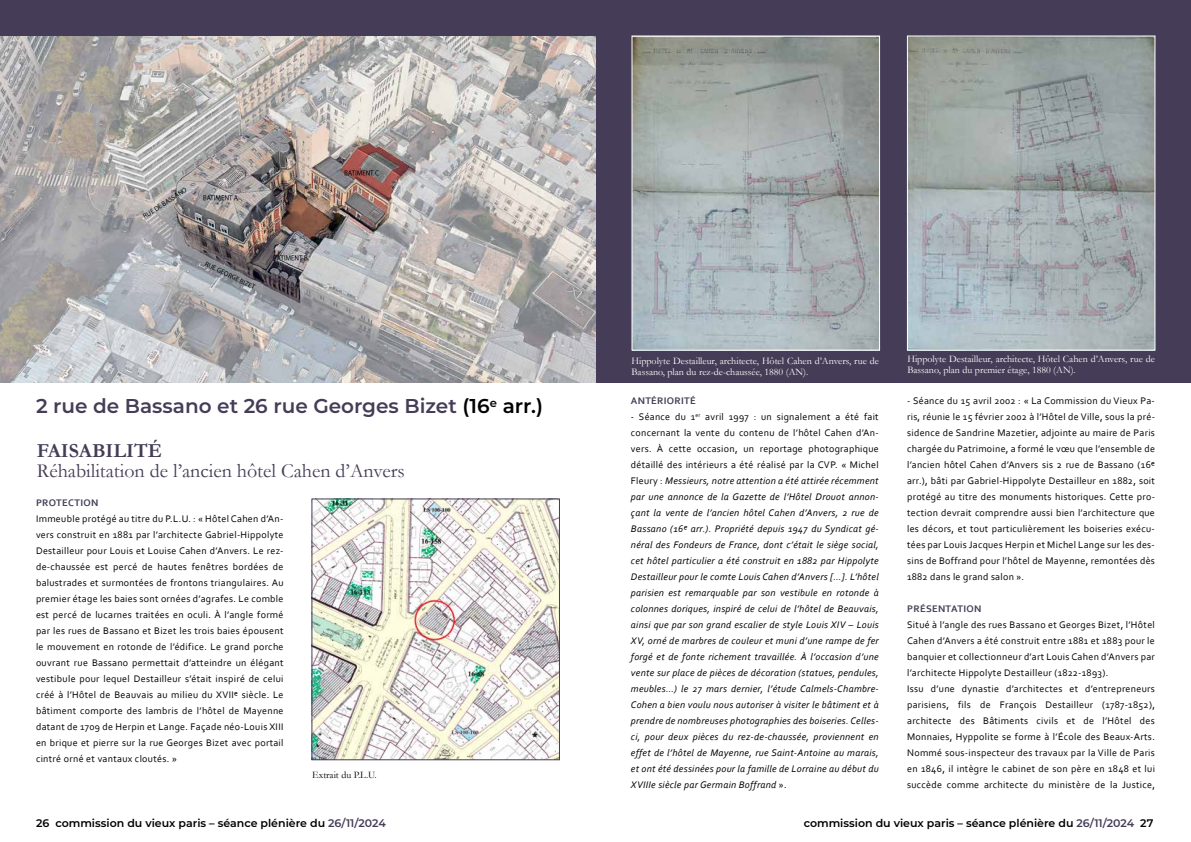
<style>
.page{position:relative;width:1191px;height:842px;background:#fff}
.page>*{position:absolute;margin:0;border:0;box-sizing:border-box;transform-origin:0 0}
.t1{font:20px "Garamond";color:#453d57}
.t2{font:600 20px "Montserrat";color:#453d57}
.t3{font:700 20px "Garamond";color:#453d57}
.t4{font:600 11px "Montserrat";color:#000}
.t5{font:10px/16px "Corbel";letter-spacing:.03em;color:#000;text-align:justify}
.t6{font:italic 10px/16px "Corbel";letter-spacing:.025em;color:#000;text-align:justify}
.t7{font:10px/11px "Garamond";color:#fff}
.t8{font:700 10px "Corbel";letter-spacing:.03em;color:#453d57}
.t9{font:10px "Garamond";color:#000}
.s1{color:#000}
.s2{font-style:normal}
.s3{color:#453d57}
</style>
<div class="page">
<div style="left:595px;top:0;width:596px;height:383px;background:#453d57"></div>
<div style="left:0;top:0;width:595px;height:383px;background:#453d57"></div>
<img style="left:633px;top:38px;width:245px;height:311px">
<div style="left:631px;top:36px;width:249px;height:315px;border:1px solid #fff"></div>
<img style="left:909px;top:38px;width:244px;height:311px">
<div style="left:907px;top:36px;width:248px;height:315px;border:1px solid #fff"></div>
<img style="left:313px;top:500px;width:245px;height:258px">
<div style="left:311px;top:498px;width:249px;height:262px;border:1px solid #453d57"></div>
<img style="left:0;top:36px;width:595px;height:347px">
<h1 class="t2" style="left:36px;top:392px;width:508px">2 rue de Bassano et 26 rue Georges Bizet <span class="s1">(16</span><sup>e</sup> <span class="s1">arr.)</span></h1>
<h1 class="t3" style="left:37px;top:437px;width:127px">FAISABILITÉ</h1>
<h1 class="t1" style="left:37px;top:457px;width:369px">Réhabilitation de l’ancien hôtel Cahen d’Anvers</h1>
<p class="t8" style="left:36px;top:497px;width:64px">PROTECTION</p>
<p class="t5" style="left:36px;top:511px;width:249px">Immeuble protégé au titre du P.L.U. : « Hôtel Cahen d’An&shy;vers construit en 1881 par l’architecte Gabriel-Hippolyte Destailleur pour Louis et Louise Cahen d’Anvers. Le rez&shy;de-chaussée est percé de hautes fenêtres bordées de balustrades et surmontées de frontons triangulaires. Au premier étage les baies sont ornées d’agrafes. Le comble est percé de lucarnes traitées en oculi. À l’angle formé par les rues de Bassano et Bizet les trois baies épousent le mouvement en rotonde de l’édifice. Le grand porche ouvrant rue Bassano permettait d’atteindre un élégant vestibule pour lequel Destailleur s’était inspiré de celui créé à l’Hôtel de Beauvais au milieu du XVIIe siècle. Le bâtiment comporte des lambris de l’hôtel de Mayenne datant de 1709 de Herpin et Lange. Façade néo-Louis XIII en brique et pierre sur la rue Georges Bizet avec portail cintré orné et vantaux cloutés. »</p>
<p class="t9" style="left:312px;top:768px;width:66px">Extrait du P.L.U.</p>
<p class="t7" style="left:631px;top:355px;width:249px">Hippolyte Destailleur, architecte, Hôtel Cahen d’Anvers, rue de<br>Bassano, plan du rez-de-chaussée, 1880 (AN).</p>
<p class="t7" style="left:907px;top:353px;width:249px">Hippolyte Destailleur, architecte, Hôtel Cahen d’Anvers, rue de<br>Bassano, plan du premier étage, 1880 (AN).</p>
<p class="t8" style="left:631px;top:395px;width:66px">ANTÉRIORITÉ</p>
<p class="t6" style="left:631px;top:409px;width:249px"><span class="s2">- Séance du 1</span><sup>er</sup> <span class="s2">avril 1997 : un signalement a été fait concernant la vente du contenu de l’hôtel Cahen d’An&shy;vers. À cette occasion, un reportage photographique détaillé des intérieurs a été réalisé par la CVP. « Michel Fleury :</span> Messieurs, notre attention a été attirée récemment par une annonce de la Gazette de l’Hôtel Drouot annon&shy;çant la vente de l’ancien hôtel Cahen d’Anvers, 2 rue de Bassano (16e arr.). Propriété depuis 1947 du Syndicat gé&shy;néral des Fondeurs de France, dont c’était le siège social, cet hôtel particulier a été construit en 1882 par Hippolyte Destailleur pour le comte Louis Cahen d’Anvers […]. L’hôtel parisien est remarquable par son vestibule en rotonde à colonnes doriques, inspiré de celui de l’hôtel de Beauvais, ainsi que par son grand escalier de style Louis XIV – Louis XV, orné de marbres de couleur et muni d’une rampe de fer forgé et de fonte richement travaillée. À l’occasion d’une vente sur place de pièces de décoration (statues, pendules, meubles…) le 27 mars dernier, l’étude Calmels-Chambre-Cohen a bien voulu nous autoriser à visiter le bâtiment et à prendre de nombreuses photographies des boiseries. Celles&shy;ci, pour deux pièces du rez-de-chaussée, proviennent en effet de l’hôtel de Mayenne, rue Saint-Antoine au marais, et ont été dessinées pour la famille de Lorraine au début du XVIIIe siècle par Germain Boffrand <span class="s2">».</span></p>
<p class="t5" style="left:907px;top:393px;width:249px">- Séance du 15 avril 2002 : « La Commission du Vieux Pa&shy;ris, réunie le 15 février 2002 à l’Hôtel de Ville, sous la pré&shy;sidence de Sandrine Mazetier, adjointe au maire de Paris chargée du Patrimoine, a formé le vœu que l’ensemble de l’ancien hôtel Cahen d’Anvers sis 2 rue de Bassano (16e arr.), bâti par Gabriel-Hippolyte Destailleur en 1882, soit protégé au titre des monuments historiques. Cette pro&shy;tection devrait comprendre aussi bien l’architecture que les décors, et tout particulièrement les boiseries exécu&shy;tées par Louis Jacques Herpin et Michel Lange sur les des&shy;sins de Boffrand pour l’hôtel de Mayenne, remontées dès 1882 dans le grand salon ».</p>
<p class="t8" style="left:907px;top:603px;width:76px">PRÉSENTATION</p>
<p class="t5" style="left:907px;top:617px;width:249px;text-align:left">Situé à l’angle des rues Bassano et Georges Bizet, l’Hôtel Cahen d’Anvers a été construit entre 1881 et 1883 pour le banquier et collectionneur d’art Louis Cahen d’Anvers par l’architecte Hippolyte Destailleur (1822-1893).<br>Issu d’une dynastie d’architectes et d’entrepreneurs parisiens, fils de François Destailleur (1787-1852), architecte des Bâtiments civils et de l’Hôtel des Monnaies, Hyppolite se forme à l’École des Beaux-Arts.<br>Nommé sous-inspecteur des travaux par la Ville de Paris en 1846, il intègre le cabinet de son père en 1848 et lui succède comme architecte du ministère de la Justice,</p>
<p class="t4" style="left:36px;top:815px;width:351px">26 commission du vieux paris – séance plénière du <span class="s3">26/11/2024</span></p>
<p class="t4" style="left:803px;top:815px;width:351px">commission du vieux paris – séance plénière du <span class="s3">26/11/2024</span> 27</p>
</div>
